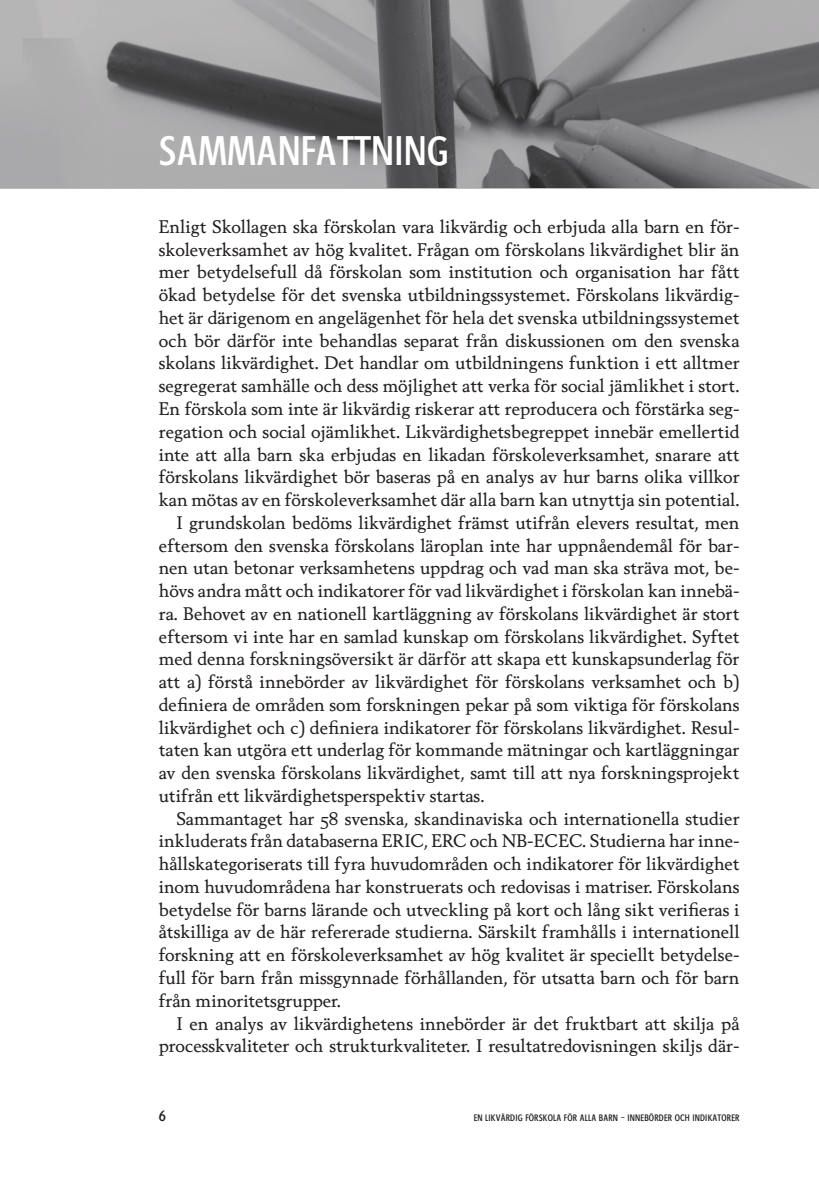
<style>
.page{position:relative;width:819px;height:1201px;background:#fff}
.page>*{position:absolute;margin:0;border:0;box-sizing:border-box;transform-origin:0 0}
.VR_Rubrik_1{font:38.5px "Esseltub";color:#fff}
.VR_Bröd_Indrag{font:17.5px/22.8px "Berling Nova Text Pro";color:#231f20;text-align:justify}
.VR_Bröd_Utan_Indrag{font:17.5px/22.8px "Berling Nova Text Pro";color:#231f20;text-align:justify}
.VR_Sidhuvud{font:14px "Esseltub";color:#231f20}
.VR_Sidhuvud-2{font:8.75px "Esseltub";letter-spacing:.02em;color:#231f20}
</style>
<div class="page">
<svg style="left:0;top:0;width:819px;height:189px;background:#8a898b"></svg>
<p class="VR_Rubrik_1" style="left:159px;top:128px;width:292px">SAMMANFATTNING</p>
<p class="VR_Bröd_Utan_Indrag" style="left:159px;top:215px;width:582px">Enligt Skollagen ska förskolan vara likvärdig och erbjuda alla barn en för&shy;skoleverksamhet av hög kvalitet. Frågan om förskolans likvärdighet blir än mer betydelsefull då förskolan som institution och organisation har fått ökad betydelse för det svenska utbildningssystemet. Förskolans likvärdig&shy;het är därigenom en angelägenhet för hela det svenska utbildningssystemet och bör därför inte behandlas separat från diskussionen om den svenska skolans likvärdighet. Det handlar om utbildningens funktion i ett alltmer segregerat samhälle och dess möjlighet att verka för social jämlikhet i stort.<br>En förskola som inte är likvärdig riskerar att reproducera och förstärka seg&shy;regation och social ojämlikhet. Likvärdighetsbegreppet innebär emellertid inte att alla barn ska erbjudas en likadan förskoleverksamhet, snarare att förskolans likvärdighet bör baseras på en analys av hur barns olika villkor kan mötas av en förskoleverksamhet där alla barn kan utnyttja sin potential.</p>
<p class="VR_Bröd_Indrag" style="left:159px;top:510px;width:582px;text-indent:18px">I grundskolan bedöms likvärdighet främst utifrån elevers resultat, men eftersom den svenska förskolans läroplan inte har uppnåendemål för bar&shy;nen utan betonar verksamhetens uppdrag och vad man ska sträva mot, be&shy;hövs andra mått och indikatorer för vad likvärdighet i förskolan kan innebä&shy;ra. Behovet av en nationell kartläggning av förskolans likvärdighet är stort eftersom vi inte har en samlad kunskap om förskolans likvärdighet. Syftet med denna forskningsöversikt är därför att skapa ett kunskapsunderlag för att a) förstå innebörder av likvärdighet för förskolans verksamhet och b) definiera de områden som forskningen pekar på som viktiga för förskolans likvärdighet och c) definiera indikatorer för förskolans likvärdighet. Resul&shy;taten kan utgöra ett underlag för kommande mätningar och kartläggningar av den svenska förskolans likvärdighet, samt till att nya forskningsprojekt utifrån ett likvärdighetsperspektiv startas.</p>
<p class="VR_Bröd_Indrag" style="left:159px;top:806px;width:582px;text-indent:18px">Sammantaget har 58 svenska, skandinaviska och internationella studier inkluderats från databaserna ERIC, ERC och NB-ECEC. Studierna har inne&shy;hållskategoriserats till fyra huvudområden och indikatorer för likvärdighet inom huvudområdena har konstruerats och redovisas i matriser. Förskolans betydelse för barns lärande och utveckling på kort och lång sikt verifieras i åtskilliga av de här refererade studierna. Särskilt framhålls i internationell forskning att en förskoleverksamhet av hög kvalitet är speciellt betydelse&shy;full för barn från missgynnade förhållanden, för utsatta barn och för barn från minoritetsgrupper.</p>
<p class="VR_Bröd_Indrag" style="left:159px;top:1011px;width:582px;text-align:right">I en analys av likvärdighetens innebörder är det fruktbart att skilja på processkvaliteter och strukturkvaliteter. I resultatredovisningen skiljs där-</p>
<p class="VR_Sidhuvud" style="left:159px;top:1107px;width:9px">6</p>
<p class="VR_Sidhuvud-2" style="left:473px;top:1112px;width:267px">EN LIKVÄRDIG FÖRSKOLA FÖR ALLA BARN – INNEBÖRDER OCH INDIKATORER</p>
</div>
